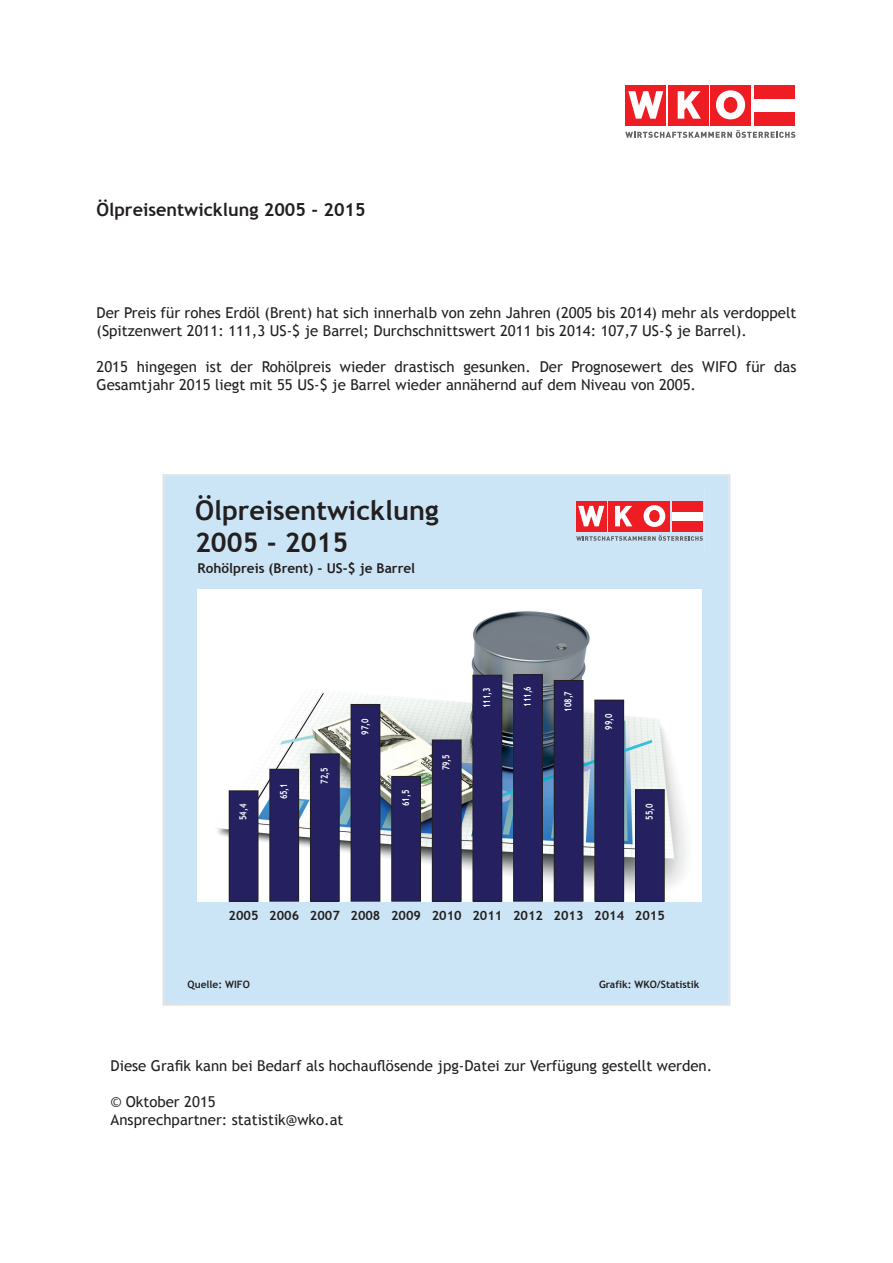
<style>
.page{position:relative;width:893px;height:1263px;background:#fff}
.page>*{position:absolute;margin:0;border:0;box-sizing:border-box;transform-origin:0 0}
.t1{font:700 27.15px/32.5px "Trebuchet MS";color:#231f20}
.t2{font:700 18px "Trebuchet MS";color:#231f20}
.t3{font:15px/18px "Trebuchet MS";color:#231f20}
.t4{font:700 13.5px "Trebuchet MS";color:#231f20}
.t5{font:700 12.75px "Trebuchet MS";color:#231f20}
.t6{font:700 10.2px "Trebuchet MS";color:#231f20}
.t7{font:700 9.75px "Trebuchet MS";color:#fff;scale:.77 1}
</style>
<div class="page">
<div style="left:710px;top:85px;width:41px;height:40px;background:#ee1d23"></div>
<div style="left:668px;top:85px;width:40px;height:40px;background:#ee1d23"></div>
<svg style="left:625px;top:130px;width:170px;height:8px"></svg>
<svg style="left:678px;top:91px;width:23px;height:28px"></svg>
<div style="left:626px;top:85px;width:40px;height:40px;background:#ee1d23"></div>
<svg style="left:628px;top:91px;width:35px;height:28px"></svg>
<div style="left:755px;top:85px;width:40px;height:14px;background:#ee1d23"></div>
<div style="left:755px;top:112px;width:40px;height:13px;background:#ee1d23"></div>
<svg style="left:716px;top:90px;width:29px;height:29px"></svg>
<div style="left:724px;top:97px;width:13px;height:15px;background:#ee1d23;border-radius:50%"></div>
<div style="left:724px;top:97px;width:13px;height:16px;border:1px solid #ee1d23;border-radius:50%"></div>
<div style="left:163px;top:474px;width:567px;height:532px;background:#cce5f6"></div>
<img style="left:197px;top:589px;width:504px;height:312px">
<div style="left:560px;top:486px;width:144px;height:67px;background:#cce5f6"></div>
<div style="left:672px;top:511px;width:31px;height:10px;background:#fff"></div>
<div style="left:639px;top:501px;width:30px;height:30px;background:#ee1d23"></div>
<div style="left:608px;top:501px;width:30px;height:30px;background:#ee1d23"></div>
<svg style="left:576px;top:535px;width:127px;height:6px"></svg>
<svg style="left:615px;top:506px;width:17px;height:20px"></svg>
<div style="left:576px;top:501px;width:30px;height:30px;background:#ee1d23"></div>
<svg style="left:578px;top:506px;width:26px;height:20px"></svg>
<div style="left:672px;top:501px;width:31px;height:10px;background:#ee1d23"></div>
<div style="left:672px;top:521px;width:31px;height:10px;background:#ee1d23"></div>
<svg style="left:644px;top:505px;width:21px;height:22px"></svg>
<div style="left:650px;top:510px;width:9px;height:12px;background:#ee1d23;border-radius:50%"></div>
<div style="left:649px;top:510px;width:10px;height:12px;border:1px solid #ee1d23;border-radius:50%"></div>
<div style="left:310px;top:754px;width:29px;height:147px;background:#252161"></div>
<div style="left:310px;top:753px;width:30px;height:149px;border:1px solid #231f20"></div>
<div style="left:270px;top:769px;width:29px;height:132px;background:#252161"></div>
<div style="left:269px;top:769px;width:30px;height:133px;border:1px solid #231f20"></div>
<div style="left:229px;top:791px;width:29px;height:110px;background:#252161"></div>
<div style="left:229px;top:790px;width:29px;height:112px;border:1px solid #231f20"></div>
<div style="left:351px;top:704px;width:29px;height:197px;background:#252161"></div>
<div style="left:351px;top:704px;width:29px;height:198px;border:1px solid #231f20"></div>
<div style="left:392px;top:776px;width:28px;height:125px;background:#252161"></div>
<div style="left:391px;top:776px;width:30px;height:126px;border:1px solid #231f20"></div>
<div style="left:432px;top:740px;width:29px;height:161px;background:#252161"></div>
<div style="left:432px;top:739px;width:30px;height:163px;border:1px solid #231f20"></div>
<div style="left:473px;top:675px;width:29px;height:226px;background:#252161"></div>
<div style="left:473px;top:675px;width:29px;height:227px;border:1px solid #231f20"></div>
<div style="left:514px;top:675px;width:28px;height:226px;background:#252161"></div>
<div style="left:513px;top:674px;width:30px;height:228px;border:1px solid #231f20"></div>
<div style="left:554px;top:680px;width:29px;height:221px;background:#252161"></div>
<div style="left:554px;top:680px;width:29px;height:222px;border:1px solid #231f20"></div>
<div style="left:595px;top:700px;width:29px;height:201px;background:#252161"></div>
<div style="left:594px;top:700px;width:30px;height:201px;border:1px solid #231f20"></div>
<div style="left:635px;top:790px;width:29px;height:111px;background:#252161"></div>
<div style="left:635px;top:789px;width:30px;height:113px;border:1px solid #231f20"></div>
<p class="t2" style="left:97px;top:199px;width:271px">Ölpreisentwicklung 2005 - 2015</p>
<p class="t3" style="left:97px;top:304px;width:701px">Der Preis für rohes Erdöl (Brent) hat sich innerhalb von zehn Jahren (2005 bis 2014) mehr als verdoppelt (Spitzenwert 2011: 111,3 US-$ je Barrel; Durchschnittswert 2011 bis 2014: 107,7 US-$ je Barrel).</p>
<p class="t3" style="left:97px;top:358px;width:701px">2015 hingegen ist der Rohölpreis wieder drastisch gesunken. Der Prognosewert des WIFO für das<br>Gesamtjahr 2015 liegt mit 55 US-$ je Barrel wieder annähernd auf dem Niveau von 2005.</p>
<h1 class="t1" style="left:195px;top:494px;width:245px">Ölpreisentwicklung<br>2005 - 2015</h1>
<p class="t4" style="left:198px;top:560px;width:219px">Rohölpreis (Brent) - US-$ je Barrel</p>
<p class="t7" style="left:237px;top:820px;width:22px;rotate:-90deg">54,4</p>
<p class="t7" style="left:278px;top:799px;width:22px;rotate:-90deg">65,1</p>
<p class="t7" style="left:318px;top:783px;width:22px;rotate:-90deg">72,5</p>
<p class="t7" style="left:359px;top:734px;width:22px;rotate:-90deg">97,0</p>
<p class="t7" style="left:399px;top:806px;width:22px;rotate:-90deg">61,5</p>
<p class="t7" style="left:440px;top:770px;width:22px;rotate:-90deg">79,5</p>
<p class="t7" style="left:481px;top:708px;width:28px;rotate:-90deg">111,3</p>
<p class="t7" style="left:521px;top:706px;width:28px;rotate:-90deg">111,6</p>
<p class="t7" style="left:562px;top:712px;width:28px;rotate:-90deg">108,7</p>
<p class="t7" style="left:603px;top:730px;width:22px;rotate:-90deg">99,0</p>
<p class="t7" style="left:643px;top:820px;width:22px;rotate:-90deg">55,0</p>
<p class="t5" style="left:229px;top:907px;width:235px">2005 2006 2007 2008 2009 2010</p>
<p class="t5" style="left:472px;top:907px;width:31px">2011</p>
<p class="t5" style="left:513px;top:908px;width:31px">2012</p>
<p class="t5" style="left:554px;top:907px;width:31px">2013</p>
<p class="t5" style="left:594px;top:907px;width:31px">2014</p>
<p class="t5" style="left:635px;top:908px;width:31px">2015</p>
<p class="t6" style="left:188px;top:978px;width:64px">Quelle: WIFO</p>
<p class="t6" style="left:599px;top:978px;width:102px">Grafik: WKO/Statistik</p>
<p class="t3" style="left:111px;top:1057px;width:603px">Diese Grafik kann bei Bedarf als hochauflösende jpg-Datei zur Verfügung gestellt werden.</p>
<p class="t3" style="left:111px;top:1093px;width:234px">© Oktober 2015<br>Ansprechpartner: statistik@wko.at</p>
</div>
